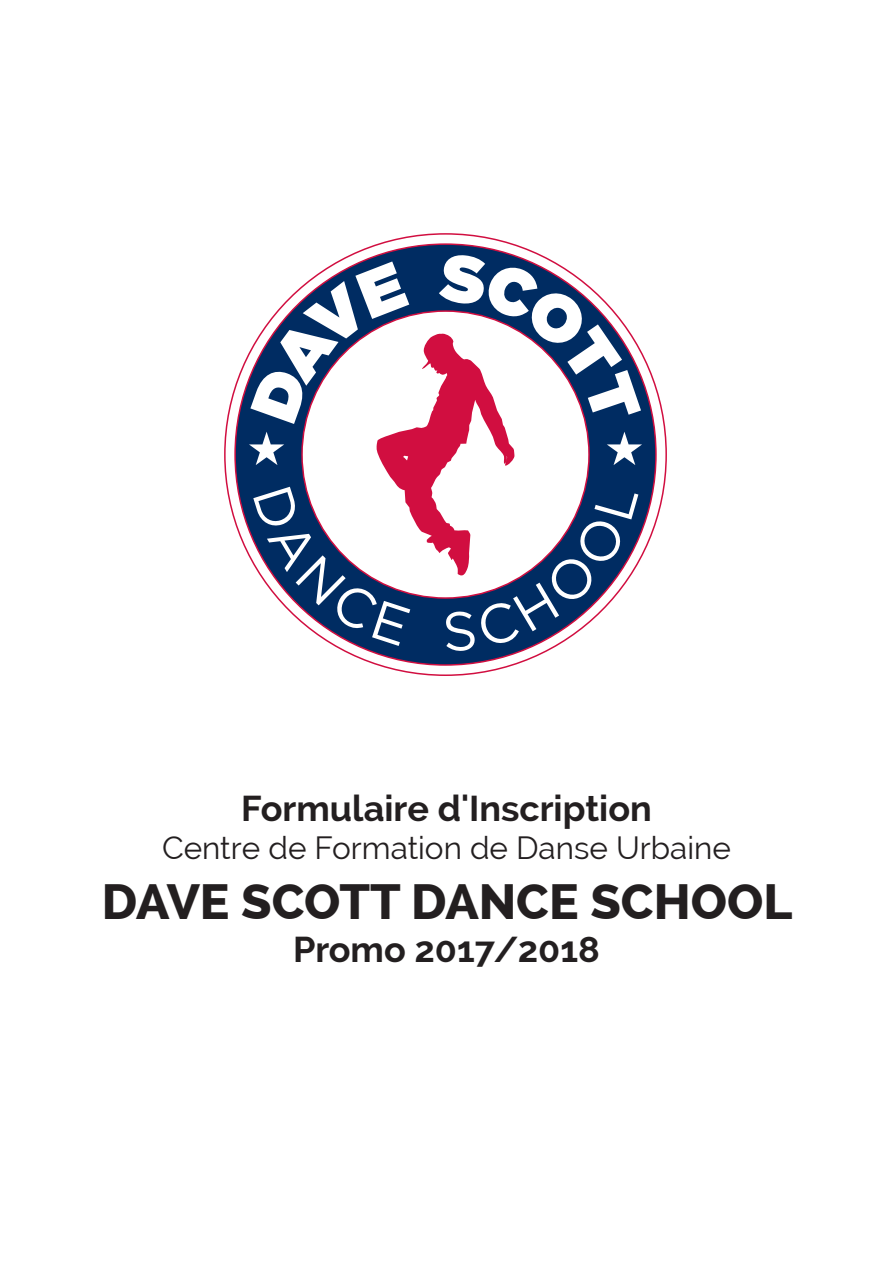
<style>
.page{position:relative;width:893px;height:1263px;background:#fff}
.page>*{position:absolute;margin:0;border:0;box-sizing:border-box;transform-origin:0 0}
.t1{font:800 49.5px "Raleway";color:#231f20}
.t2{font:700 36px "Raleway";color:#231f20}
.t3{font:31.5px "Raleway";color:#231f20}
</style>
<div class="page">
<svg style="left:225px;top:234px;width:441px;height:441px"></svg>
<div style="left:235px;top:244px;width:421px;height:421px;background:#002c62;border-radius:50%"></div>
<svg style="left:249px;top:253px;width:393px;height:399px"></svg>
<p class="t2" style="left:241px;top:788px;width:412px">Formulaire d'Inscription</p>
<p class="t3" style="left:162px;top:830px;width:570px">Centre de Formation de Danse Urbaine</p>
<h1 class="t1" style="left:102px;top:873px;width:692px">DAVE SCOTT DANCE SCHOOL</h1>
<p class="t2" style="left:293px;top:928px;width:308px">Promo 2017/2018</p>
</div>
